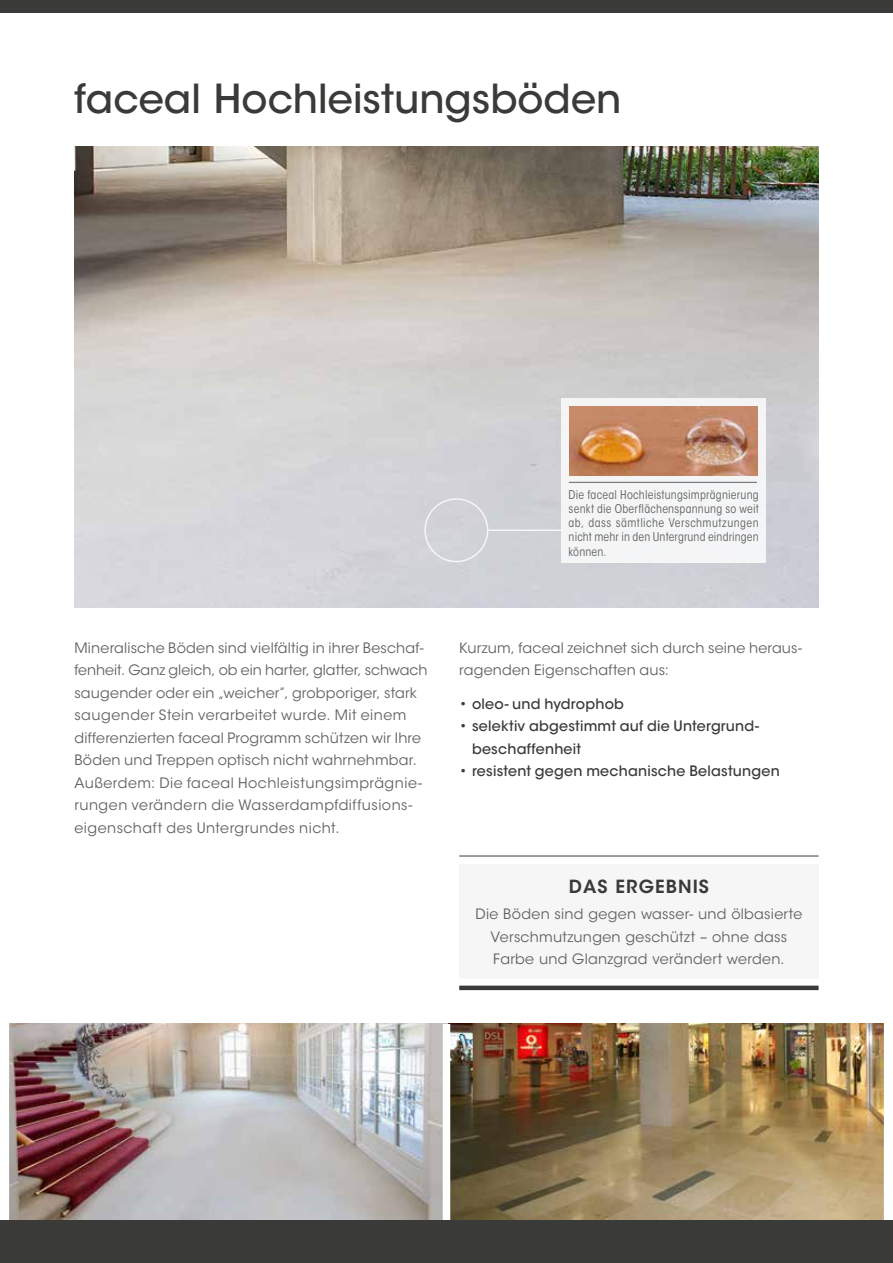
<style>
.page{position:relative;width:893px;height:1263px;background:#fff}
.page>*{position:absolute;margin:0;border:0;box-sizing:border-box;transform-origin:0 0}
.t1{font:500 39.75px "ITC Avant Garde Std";color:#3a3a39}
.t2{font:600 18px "ITC Avant Garde Std";letter-spacing:.06em;color:#3a3a39}
.t3{font:14.25px/22.5px "ITC Avant Garde Std";letter-spacing:.015em;color:#626261}
.t4{font:500 14.25px/22.5px "ITC Avant Garde Std";letter-spacing:.015em;color:#3a3a39}
.t5{font:condensed 12px/14.2px "ITC Avant Garde Std";letter-spacing:.01em;color:#626261;text-align:justify}
</style>
<div class="page">
<img style="left:9px;top:1024px;width:434px;height:196px">
<img style="left:450px;top:1024px;width:434px;height:196px">
<img style="left:74px;top:146px;width:745px;height:462px">
<div style="left:424px;top:498px;width:64px;height:64px;border:2px solid #fff;border-radius:50%"></div>
<hr style="left:488px;top:529px;width:74px;height:2px;background:#fff">
<svg style="left:562px;top:398px;width:204px;height:85px;fill:#f5f5f5"></svg>
<img style="left:570px;top:407px;width:187px;height:68px">
<div style="left:562px;top:483px;width:204px;height:79px;background:#f4f5f6"></div>
<hr style="left:569px;top:482px;width:188px;height:1px;background:#626261">
<div style="left:459px;top:864px;width:360px;height:115px;background:#f6f6f6"></div>
<hr style="left:459px;top:856px;width:360px;height:1px;background:#3a3a39">
<hr style="left:459px;top:986px;width:360px;height:4px;background:#3a3a39">
<div style="left:0;top:1220px;width:893px;height:43px;background:#3a3a39"></div>
<div style="left:0;top:0;width:893px;height:13px;background:#3a3a39"></div>
<h1 class="t1" style="left:74px;top:73px;width:549px">faceal Hochleistungsböden</h1>
<p class="t5" style="left:569px;top:487px;width:192px">Die faceal Hochleistungsimprägnierung senkt die Oberflächenspannung so weit ab, dass sämtliche Verschmutzungen nicht mehr in den Untergrund eindringen können.</p>
<p class="t3" style="left:74px;top:636px;width:355px">Mineralische Böden sind vielfältig in ihrer Beschaf&shy;fenheit. Ganz gleich, ob ein harter, glatter, schwach saugender oder ein „weicher”, grobporiger, stark saugender Stein verarbeitet wurde. Mit einem differenzierten faceal Programm schützen wir Ihre Böden und Treppen optisch nicht wahrnehmbar.<br>Außerdem: Die faceal Hochleistungsimprägnie&shy;rungen verändern die Wasserdampfdiffusions&shy;eigenschaft des Untergrundes nicht.</p>
<p class="t3" style="left:459px;top:636px;width:344px">Kurzum, faceal zeichnet sich durch seine heraus&shy;ragenden Eigenschaften aus:</p>
<p class="t4" style="left:459px;top:692px;width:166px">• oleo- und hydrophob</p>
<p class="t4" style="left:472px;top:715px;width:288px;text-indent:-13px">• selektiv abgestimmt auf die Untergrund&shy;beschaffenheit</p>
<p class="t4" style="left:459px;top:760px;width:322px">• resistent gegen mechanische Belastungen</p>
<p class="t2" style="left:569px;top:875px;width:142px">DAS ERGEBNIS</p>
<p class="t3" style="left:475px;top:903px;width:328px;text-align:center">Die Böden sind gegen wasser- und ölbasierte<br>Verschmutzungen geschützt – ohne dass<br>Farbe und Glanzgrad verändert werden.</p>
</div>
